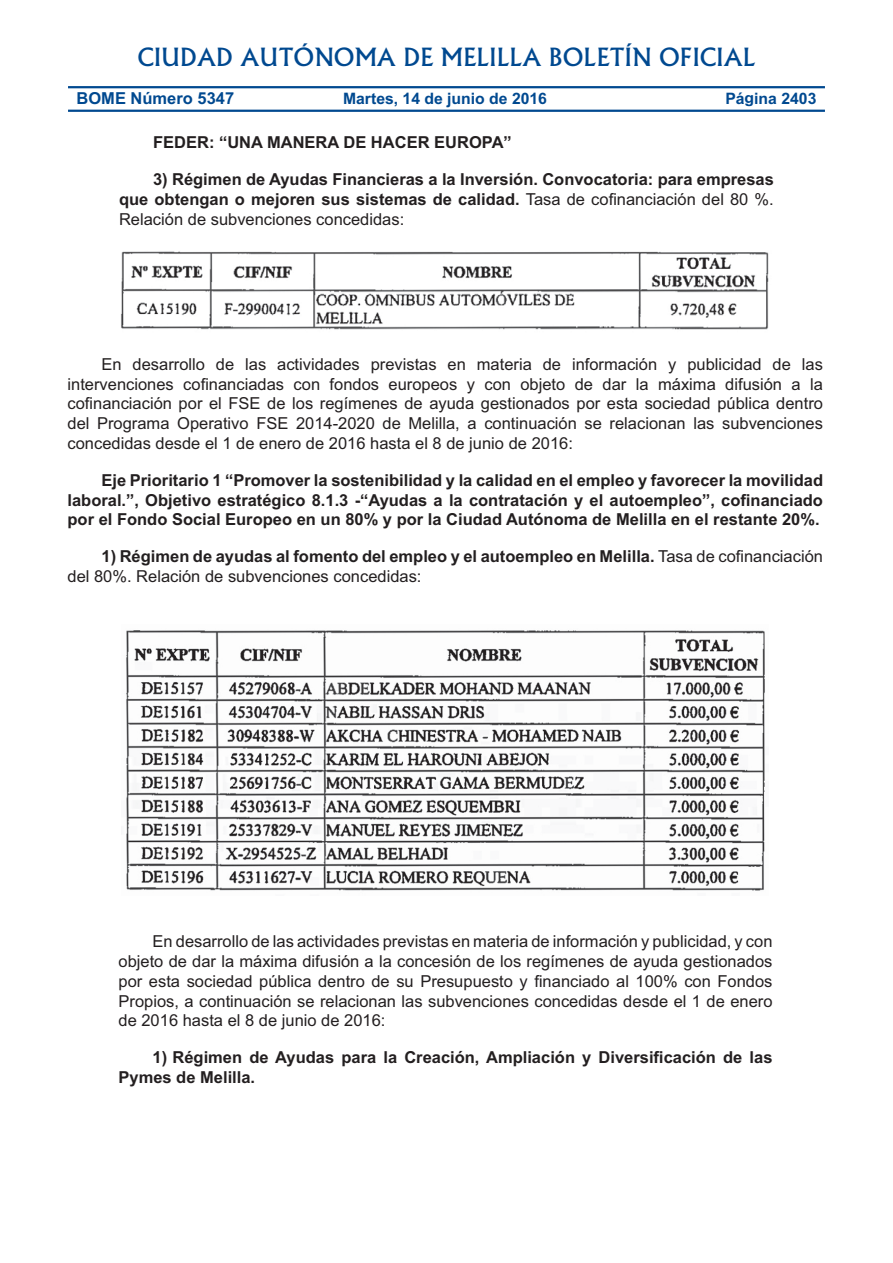
<style>
.page{position:relative;width:893px;height:1263px;background:#fff}
.page>*{position:absolute;margin:0;border:0;box-sizing:border-box;transform-origin:0 0}
.t1{font:500 24px "Albertus";color:#004990}
.t2{font:16.5px/19.8px "Arial";color:#231f20;text-align:justify}
.t3{font:700 16.5px/19.8px "Arial";color:#231f20;text-align:justify}
.t4{font:700 16.5px "Arial";color:#004990}
.t5{font:700 15.75px "Arial";color:#004990}
.s1{font-size:15.15px}
.s2{font-weight:400}
.s3{font-weight:700}
</style>
<div class="page">
<hr style="left:68px;top:86px;width:757px;height:2px;background:#004990">
<hr style="left:68px;top:110px;width:757px;height:2px;background:#004990">
<img style="left:126px;top:630px;width:639px;height:261px">
<img style="left:121px;top:251px;width:648px;height:79px">
<h1 class="t1" style="left:137px;top:44px;width:620px">CIUDAD AUTÓNOMA DE MELILLA BOLETÍN OFICIAL</h1>
<p class="t4" style="left:77px;top:93px;width:159px">BOME Número 5347</p>
<p class="t5" style="left:343px;top:93px;width:205px">Martes, 14 de junio de 2016</p>
<p class="t5" style="left:725px;top:93px;width:93px">Pá<span class="s1">g</span>ina 2403</p>
<p class="t3" style="left:153px;top:134px;width:360px">FEDER: “UNA MANERA DE HACER EUROPA”</p>
<p class="t3" style="left:119px;top:171px;width:656px;text-indent:34px">3) Régimen de Ayudas Financieras a la Inversión. Convocatoria: para empresas que obtengan o mejoren sus sistemas de calidad. <span class="s2">Tasa de cofinanciación del 80 %.<br>Relación de subvenciones concedidas:</span></p>
<p class="t2" style="left:67px;top:356px;width:757px;text-indent:34px">En desarrollo de las actividades previstas en materia de información y publicidad de las intervenciones cofinanciadas con fondos europeos y con objeto de dar la máxima difusión a la cofinanciación por el FSE de los regímenes de ayuda gestionados por esta sociedad pública dentro del Programa Operativo FSE 2014 -2020 de Melilla, a continuación se relacionan las subvenciones concedidas desde el 1 de enero de 2016 hasta el 8 de junio de 2016:</p>
<p class="t3" style="left:68px;top:472px;width:757px;text-indent:34px">Eje Prioritario 1 “Promover la sostenibilidad y la calidad en el empleo y favorecer la movilidad laboral.”, Objetivo estratégico 8.1.3 -“Ayudas a la contratación y el autoempleo”, cofinanciado por el Fondo Social Europeo en un 80% y por la Ciudad Autónoma de Melilla en el restante 20%.</p>
<p class="t2" style="left:68px;top:548px;width:757px;text-indent:34px"><span class="s3">1) Régimen de ayudas al fomento del empleo y el autoempleo en Melilla.</span> Tasa de cofinanciación del 80%. Relación de subvenciones concedidas:</p>
<p class="t2" style="left:119px;top:933px;width:655px;text-indent:34px">En desarrollo de las actividades previstas en materia de información y publicidad, y con objeto de dar la máxima difusión a la concesión de los regímenes de ayuda gestionados por esta sociedad pública dentro de su Presupuesto y financiado al 100% con Fondos Propios, a continuación se relacionan las subvenciones concedidas desde el 1 de enero de 2016 hasta el 8 de junio de 2016:</p>
<p class="t3" style="left:119px;top:1049px;width:655px;text-indent:34px">1) Régimen de Ayudas para la Creación, Ampliación y Diversificación de las<br>Pymes de Melilla.</p>
</div>
